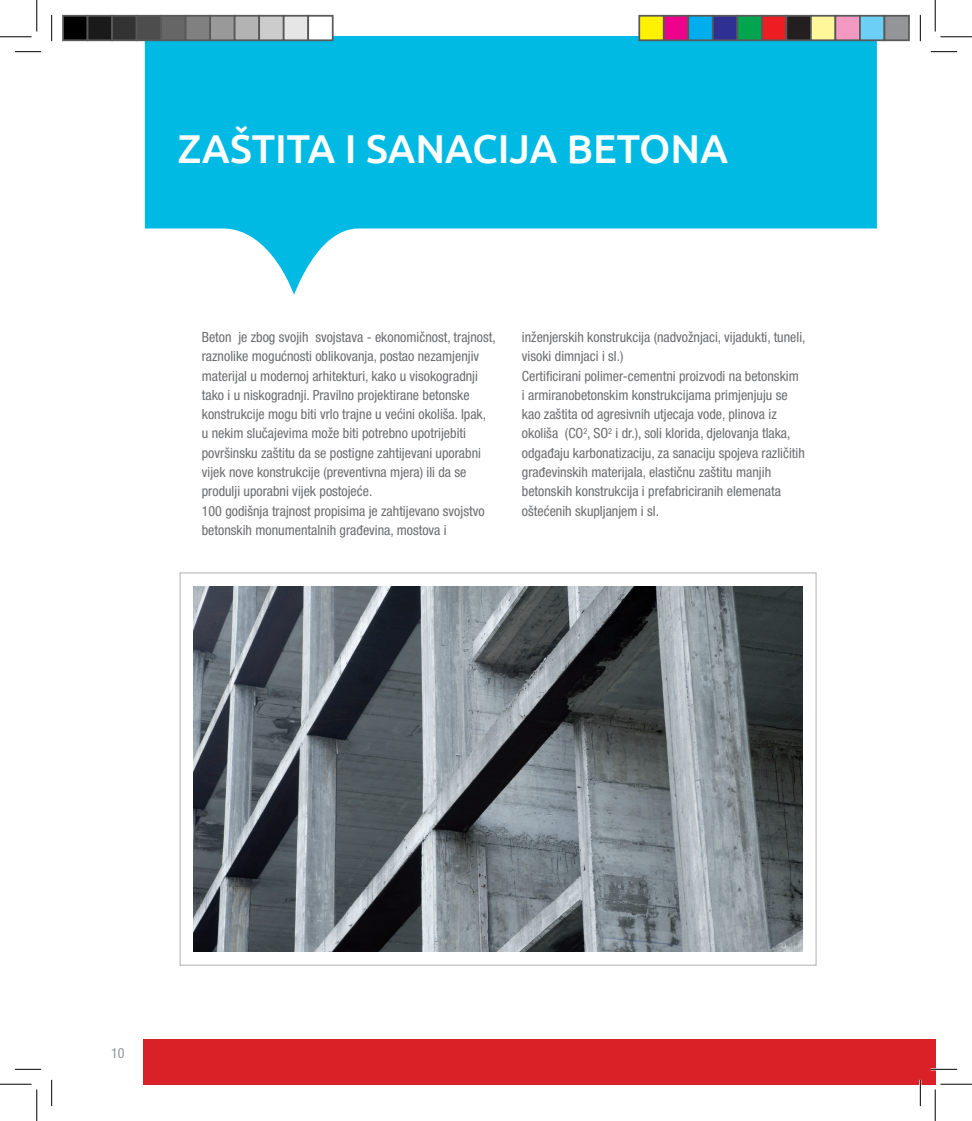
<style>
.page{position:relative;width:972px;height:1121px;background:#fff}
.page>*{position:absolute;margin:0;border:0;box-sizing:border-box;transform-origin:0 0}
.t1{font:500 40.25px "Ubuntu";color:#fff}
.t2{font:condensed 14px/19.2px "Helvetica Neue LT Pro";color:#6c6d70}
.t3{font:condensed 14px "Helvetica Neue LT Pro";color:#939598}
</style>
<div class="page">
<div style="left:143px;top:1039px;width:792px;height:44px;background:#da2128"></div>
<svg style="left:145px;top:37px;width:731px;height:258px;fill:#00bae4"></svg>
<img style="left:194px;top:586px;width:608px;height:365px">
<hr style="left:930px;top:1067px;width:26px;height:3px;background:#fff">
<hr style="left:919px;top:1079px;width:2px;height:26px;background:#fff">
<svg style="left:15px;top:51px;width:26px;height:1px"></svg>
<svg style="left:930px;top:51px;width:26px;height:1px"></svg>
<svg style="left:15px;top:1068px;width:26px;height:1px"></svg>
<svg style="left:930px;top:1068px;width:26px;height:1px"></svg>
<svg style="left:51px;top:15px;width:1px;height:26px"></svg>
<svg style="left:51px;top:1079px;width:1px;height:26px"></svg>
<svg style="left:919px;top:15px;width:1px;height:26px"></svg>
<svg style="left:919px;top:1079px;width:1px;height:26px"></svg>
<hr style="left:0;top:36px;width:32px;height:1px;background:#000">
<hr style="left:940px;top:36px;width:31px;height:1px;background:#000">
<hr style="left:0;top:1083px;width:32px;height:1px;background:#000">
<hr style="left:940px;top:1083px;width:31px;height:1px;background:#000">
<hr style="left:36px;top:0;width:1px;height:31px;background:#000">
<hr style="left:36px;top:1089px;width:1px;height:31px;background:#000">
<hr style="left:934px;top:0;width:1px;height:31px;background:#000">
<hr style="left:934px;top:1089px;width:1px;height:31px;background:#000">
<div style="left:63px;top:16px;width:25px;height:24px;background:#000"></div>
<div style="left:62px;top:15px;width:26px;height:26px;border:2px solid #595959"></div>
<div style="left:88px;top:16px;width:24px;height:24px;background:#1a1a1a"></div>
<div style="left:87px;top:15px;width:26px;height:26px;border:2px solid #595959"></div>
<div style="left:112px;top:16px;width:25px;height:24px;background:#333"></div>
<div style="left:111px;top:15px;width:26px;height:26px;border:2px solid #595959"></div>
<div style="left:137px;top:16px;width:24px;height:24px;background:#4d4d4d"></div>
<div style="left:136px;top:15px;width:26px;height:26px;border:2px solid #595959"></div>
<div style="left:161px;top:16px;width:25px;height:24px;background:#666"></div>
<div style="left:160px;top:15px;width:26px;height:26px;border:2px solid #595959"></div>
<div style="left:186px;top:16px;width:24px;height:24px;background:#808080"></div>
<div style="left:185px;top:15px;width:26px;height:26px;border:2px solid #595959"></div>
<div style="left:210px;top:16px;width:25px;height:24px;background:#999"></div>
<div style="left:209px;top:15px;width:26px;height:26px;border:2px solid #595959"></div>
<div style="left:235px;top:16px;width:24px;height:24px;background:#b3b3b3"></div>
<div style="left:234px;top:15px;width:26px;height:26px;border:2px solid #595959"></div>
<div style="left:259px;top:16px;width:25px;height:24px;background:#ccc"></div>
<div style="left:258px;top:15px;width:26px;height:26px;border:2px solid #595959"></div>
<div style="left:284px;top:16px;width:24px;height:24px;background:#e6e6e6"></div>
<div style="left:283px;top:15px;width:26px;height:26px;border:2px solid #595959"></div>
<div style="left:308px;top:16px;width:25px;height:24px;background:#fff"></div>
<div style="left:307px;top:15px;width:26px;height:26px;border:2px solid #595959"></div>
<div style="left:639px;top:16px;width:24px;height:24px;background:#fff101"></div>
<div style="left:638px;top:15px;width:26px;height:26px;border:2px solid #595959"></div>
<div style="left:663px;top:16px;width:25px;height:24px;background:#ed028c"></div>
<div style="left:662px;top:15px;width:27px;height:26px;border:2px solid #595959"></div>
<div style="left:688px;top:16px;width:24px;height:24px;background:#00aeef"></div>
<div style="left:687px;top:15px;width:26px;height:26px;border:2px solid #595959"></div>
<div style="left:712px;top:16px;width:25px;height:24px;background:#2e3092"></div>
<div style="left:711px;top:15px;width:27px;height:26px;border:2px solid #595959"></div>
<div style="left:737px;top:16px;width:24px;height:24px;background:#00a54f"></div>
<div style="left:736px;top:15px;width:26px;height:26px;border:2px solid #595959"></div>
<div style="left:761px;top:16px;width:25px;height:24px;background:#ee1d23"></div>
<div style="left:760px;top:15px;width:27px;height:26px;border:2px solid #595959"></div>
<div style="left:786px;top:16px;width:24px;height:24px;background:#231f20"></div>
<div style="left:785px;top:15px;width:26px;height:26px;border:2px solid #595959"></div>
<div style="left:810px;top:16px;width:25px;height:24px;background:#fff79a"></div>
<div style="left:809px;top:15px;width:27px;height:26px;border:2px solid #595959"></div>
<div style="left:835px;top:16px;width:24px;height:24px;background:#f499c2"></div>
<div style="left:834px;top:15px;width:26px;height:26px;border:2px solid #595959"></div>
<div style="left:859px;top:16px;width:25px;height:24px;background:#6bcff6"></div>
<div style="left:858px;top:15px;width:27px;height:26px;border:2px solid #595959"></div>
<div style="left:884px;top:16px;width:24px;height:24px;background:#939598"></div>
<div style="left:883px;top:15px;width:26px;height:26px;border:2px solid #595959"></div>
<h1 class="t1" style="left:178px;top:123px;width:240px">ZAŠTI TA I SANA</h1>
<h1 class="t1" style="left:472px;top:123px;width:197px">CIJA BETONA</h1>
<p class="t2" style="left:202px;top:327px;width:295px">Beton je zbog svojih svojstava - ekonomičnost, trajnost, raznolike mogućnosti oblikovanja, postao nezamjenjiv materijal u modernoj arhitekturi, kako u visokogradnji tako i u niskogradnji. Pravilno projektirane betonske konstrukcije mogu biti vrlo trajne u većini okoliša. Ipak, u nekim slučajevima može biti potrebno upotrijebiti površinsku zaštitu da se postigne zahtijevani uporabni vijek nove konstrukcije (preventivna mjera) ili da se produlji uporabni vijek postojeće.<br>100 godišnja trajnost propisima je zahtijevano svojstvo betonskih monumentalnih građevina, mostova i</p>
<p class="t2" style="left:522px;top:327px;width:285px">inženjerskih konstrukcija (nadvožnjaci, vijadukti, tuneli, visoki dimnjaci i sl.)<br>Certificirani polimer-cementni proizvodi na betonskim<br>i armiranobetonskim konstrukcijama primjenjuju se kao zaštita od agresivnih utjecaja vode, plinova iz okoliša (CO<sup>2</sup>, SO<sup>2</sup> i dr.), soli klorida, djelovanja tlaka, odgađaju karbonatizaciju, za sanaciju spojeva različitih građevinskih materijala, elastičnu zaštitu manjih betonskih konstrukcija i prefabriciranih elemenata oštećenih skupljanjem i sl.</p>
<p class="t3" style="left:111px;top:1044px;width:15px">10</p>
</div>
